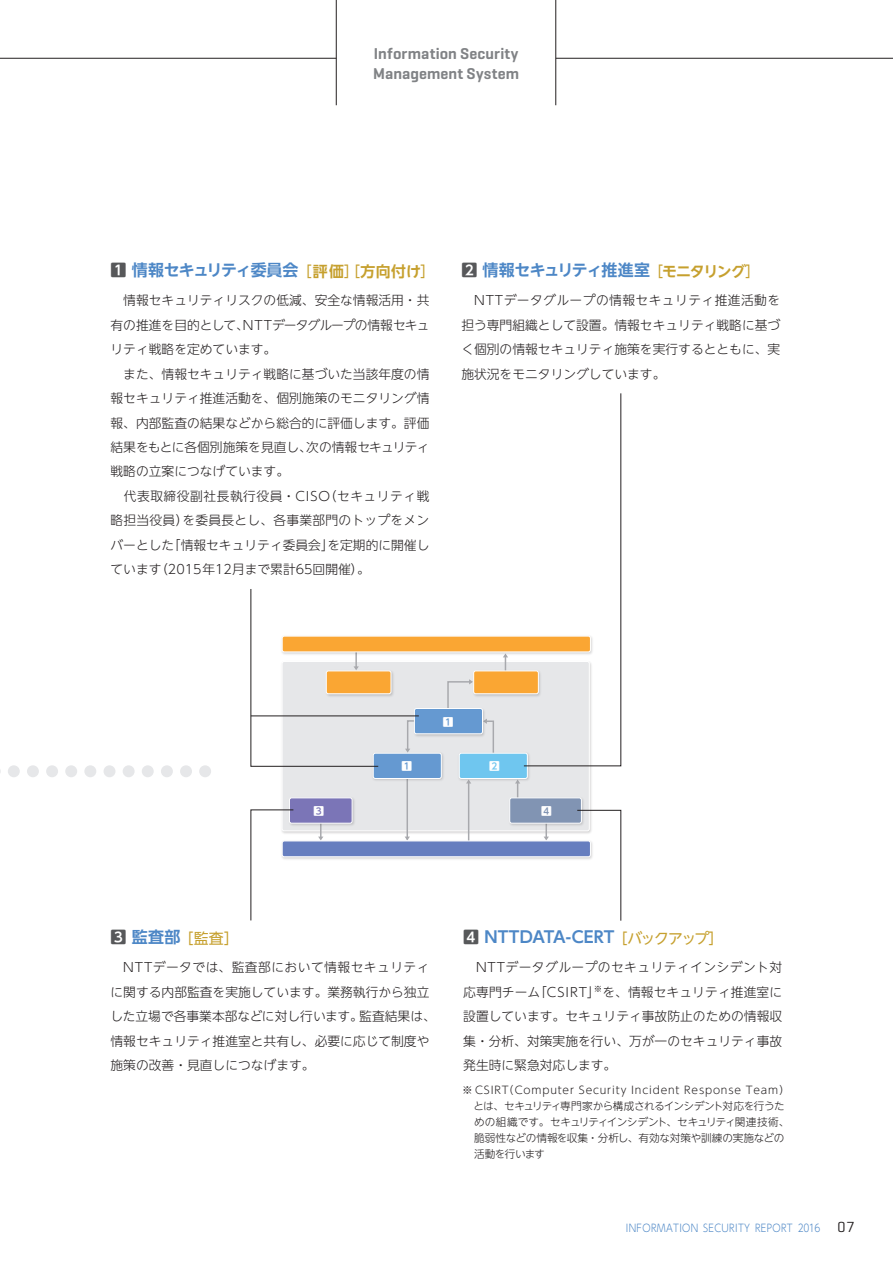
<style>
.page{position:relative;width:893px;height:1263px;background:#fff}
.page>*{position:absolute;margin:0;border:0;box-sizing:border-box;transform-origin:0 0}
.t1{font:800 57.45px "UD Shin Go NT Pr 6 N";color:#e6e7e9}
.リード{font:700 15.9px "UD Shin Go NT Pr 6 N De";letter-spacing:-.05em;color:#4d87c6}
.リード-2{font:600 15.9px "Geogrotesque";letter-spacing:.01em;color:#808285}
.リード-3{font:700 15.9px "UD Shin Go NT Pr 6 N De";letter-spacing:.01em;color:#4d87c6}
.リード-4{font:14.85px "UD Shin Go NT Pr 6 N";color:#c6a02e}
.本文_新ゴL{font:300 12.75px/24.5px "UD Shin Go NT Pr 6 N";color:#231f20;text-align:justify}
.キャプション{font:300 10.65px/15.9px "UD Shin Go NT Pr 6 N";letter-spacing:-.01em;color:#231f20}
.t2{font:300 10.65px "UD Shin Go NT Pr 6 N";letter-spacing:.035em;color:#4d87c6;scale:.85 1}
.リード-5{font:700 10.65px "UD Shin Go NT Pr 6 N De";color:#fff}
.s1{color:#57585a}
.s2{font-family:"UD Shin Go NT Pr 6 N";font-weight:400;font-size:14.85px;color:#c6a02e}
.s3{font-size:14.85px;color:#c6a02e}
.s4{font-family:"UD Shin Go NT Pr 6 N De";font-weight:700;font-size:15.9px;color:#57585a}
.s5{font-family:"UD Shin Go NT Pr 6 N De";font-weight:700;font-size:15.9px;color:#4d87c6}
.s6{font-family:"Geogrotesque";font-weight:400;font-size:14.85px;color:#231f20}
</style>
<div class="page">
<hr style="left:556px;top:58px;width:337px;height:1px;background:#231f20">
<hr style="left:0;top:58px;width:336px;height:1px;background:#231f20">
<hr style="left:555px;top:0;width:1px;height:105px;background:#231f20">
<hr style="left:336px;top:0;width:1px;height:105px;background:#231f20">
<img style="left:294px;top:766px;width:300px;height:69px">
<div style="left:282px;top:661px;width:307px;height:170px;background:#e6e7e9;border-radius:2px"></div>
<svg style="left:515px;top:783px;width:5px;height:13px"></svg>
<hr style="left:468px;top:781px;width:1px;height:63px;background:#a8a9ad">
<hr style="left:407px;top:770px;width:1px;height:69px;background:#a8a9ad">
<svg style="left:318px;top:828px;width:5px;height:11px"></svg>
<hr style="left:545px;top:812px;width:2px;height:26px;background:#a8a9ad">
<img style="left:379px;top:670px;width:15px;height:27px">
<div style="left:326px;top:671px;width:65px;height:23px;background:#faa633;border-radius:2px"></div>
<div style="left:326px;top:671px;width:65px;height:23px;border:1px solid #fff;border-radius:2px"></div>
<img style="left:374px;top:752px;width:70px;height:31px">
<div style="left:373px;top:753px;width:68px;height:25px;background:#6599d1;border-radius:2px"></div>
<div style="left:373px;top:753px;width:68px;height:26px;border:1px solid #fff;border-radius:2px"></div>
<img style="left:509px;top:796px;width:77px;height:32px">
<div style="left:510px;top:798px;width:71px;height:25px;background:#8194b3;border-radius:2px"></div>
<div style="left:510px;top:798px;width:72px;height:25px;border:1px solid #fff;border-radius:2px"></div>
<img style="left:294px;top:798px;width:61px;height:30px">
<div style="left:289px;top:798px;width:63px;height:25px;background:#7b75b7;border-radius:2px"></div>
<div style="left:289px;top:798px;width:63px;height:25px;border:1px solid #fff;border-radius:2px"></div>
<svg style="left:503px;top:656px;width:5px;height:13px"></svg>
<svg style="left:405px;top:720px;width:7px;height:32px"></svg>
<svg style="left:447px;top:679px;width:24px;height:27px"></svg>
<svg style="left:487px;top:720px;width:7px;height:31px"></svg>
<img style="left:412px;top:706px;width:75px;height:31px">
<div style="left:414px;top:708px;width:68px;height:26px;background:#6599d1;border-radius:2px"></div>
<div style="left:414px;top:708px;width:69px;height:26px;border:1px solid #fff;border-radius:2px"></div>
<img style="left:379px;top:652px;width:144px;height:4px">
<div style="left:282px;top:636px;width:308px;height:16px;background:#faa633;border-radius:2px"></div>
<div style="left:282px;top:636px;width:309px;height:16px;border:1px solid #fff;border-radius:2px"></div>
<img style="left:294px;top:839px;width:283px;height:21px">
<div style="left:282px;top:841px;width:308px;height:16px;background:#667ebf;border-radius:2px"></div>
<div style="left:282px;top:841px;width:309px;height:16px;border:1px solid #fff;border-radius:2px"></div>
<img style="left:459px;top:751px;width:73px;height:32px">
<div style="left:459px;top:753px;width:68px;height:25px;background:#6fc6ef;border-radius:2px"></div>
<div style="left:459px;top:753px;width:68px;height:26px;border:1px solid #fff;border-radius:2px"></div>
<img style="left:471px;top:669px;width:52px;height:28px">
<div style="left:474px;top:671px;width:64px;height:23px;background:#faa633;border-radius:2px"></div>
<div style="left:473px;top:671px;width:65px;height:23px;border:1px solid #fff;border-radius:2px"></div>
<svg style="left:250px;top:589px;width:129px;height:178px"></svg>
<svg style="left:523px;top:393px;width:98px;height:373px"></svg>
<svg style="left:250px;top:809px;width:44px;height:112px"></svg>
<svg style="left:577px;top:810px;width:44px;height:111px"></svg>
<hr style="left:251px;top:716px;width:168px;height:1px;background:#231f20">
<p class="リード-2" style="left:374px;top:44px;width:146px">Information Security</p>
<p class="リード-2" style="left:373px;top:64px;width:148px">Management System</p>
<p class="リード" style="left:111px;top:257px;width:326px"><span class="s1">1</span> 情報セキュリティ委員会<span class="s2">［</span><span class="s3">評価</span><span class="s2">］［</span><span class="s3">方向付け</span><span class="s2">］</span></p>
<p class="本文_新ゴL" style="left:111px;top:288px;width:320px">　情報セキュリティリスクの低減、安全な情報活用・共有の推進を目的として、NTTデータグループの情報セキュリティ戦略を定めています。</p>
<p class="本文_新ゴL" style="left:111px;top:361px;width:320px">　また、情報セキュリティ戦略に基づいた当該年度の情報セキュリティ推進活動を、個別施策のモニタリング情報、内部監査の結果などから総合的に評価します。評価結果をもとに各個別施策を見直し、次の情報セキュリティ戦略の立案につなげています。</p>
<p class="本文_新ゴL" style="left:111px;top:483px;width:320px">　代表取締役副社長執行役員・CISO（セキュリティ戦略担当役員）を委員長とし、各事業部門のトップをメンバーとした「情報セキュリティ委員会」を定期的に開催しています（2015年12月まで累計65回開催）。</p>
<p class="リード" style="left:461px;top:257px;width:301px"><span class="s1">2</span> 情報セキュリティ推進室<span class="s2">［</span><span class="s3">モニタリング</span><span class="s2">］</span></p>
<p class="本文_新ゴL" style="left:461px;top:288px;width:320px">　NTTデータグループの情報セキュリティ推進活動を担う専門組織として設置。情報セキュリティ戦略に基づく個別の情報セキュリティ施策を実行するとともに、実施状況をモニタリングしています。</p>
<p class="リード-5" style="left:443px;top:713px;width:12px">1</p>
<h1 class="t1" style="left:-15px;top:724px;width:231px">…………</h1>
<p class="リード-5" style="left:489px;top:758px;width:12px">2</p>
<p class="リード-5" style="left:402px;top:758px;width:12px">1</p>
<p class="リード-4" style="left:111px;top:926px;width:130px"><span class="s4">3</span> <span class="s5">監査部</span>［監査］</p>
<p class="リード-5" style="left:314px;top:802px;width:12px">3</p>
<p class="リード-5" style="left:541px;top:802px;width:12px">4</p>
<p class="リード-3" style="left:463px;top:924px;width:262px"><span class="s1">4</span> NTTDATA-CERT<span class="s2">［バックアップ］</span></p>
<p class="本文_新ゴL" style="left:111px;top:955px;width:327px;text-align:left">　NTTデータでは、監査部において情報セキュリティに関する内部監査を実施しています。業務執行から独立した立場で各事業本部などに対し行います。監査結果は、情報セキュリティ推進室と共有し、必要に応じて制度や施策の改善・見直しにつなげます。</p>
<p class="本文_新ゴL" style="left:463px;top:955px;width:320px">　NTTデータグループのセキュリティインシデント対応専門チーム「CSIRT」<sup>※</sup>を、情報セキュリティ推進室に設置しています。セキュリティ事故防止のための情報収集・分析、対策実施を行い、万が一のセキュリティ事故発生時に緊急対応します。</p>
<p class="キャプション" style="left:473px;top:1081px;width:318px;text-indent:-11px">※ CSIRT（Computer Security Incident Response Team）とは、セキュリティ専門家から構成されるインシデント対応を行うための組織です。セキュリティインシデント、セキュリティ関連技術、脆弱性などの情報を収集・分析し、有効な対策や訓練の実施などの活動を行います</p>
<p class="t2" style="left:626px;top:1219px;width:271px">INFORMATION SECURITY REPORT 2016 <span class="s6">07</span></p>
</div>
